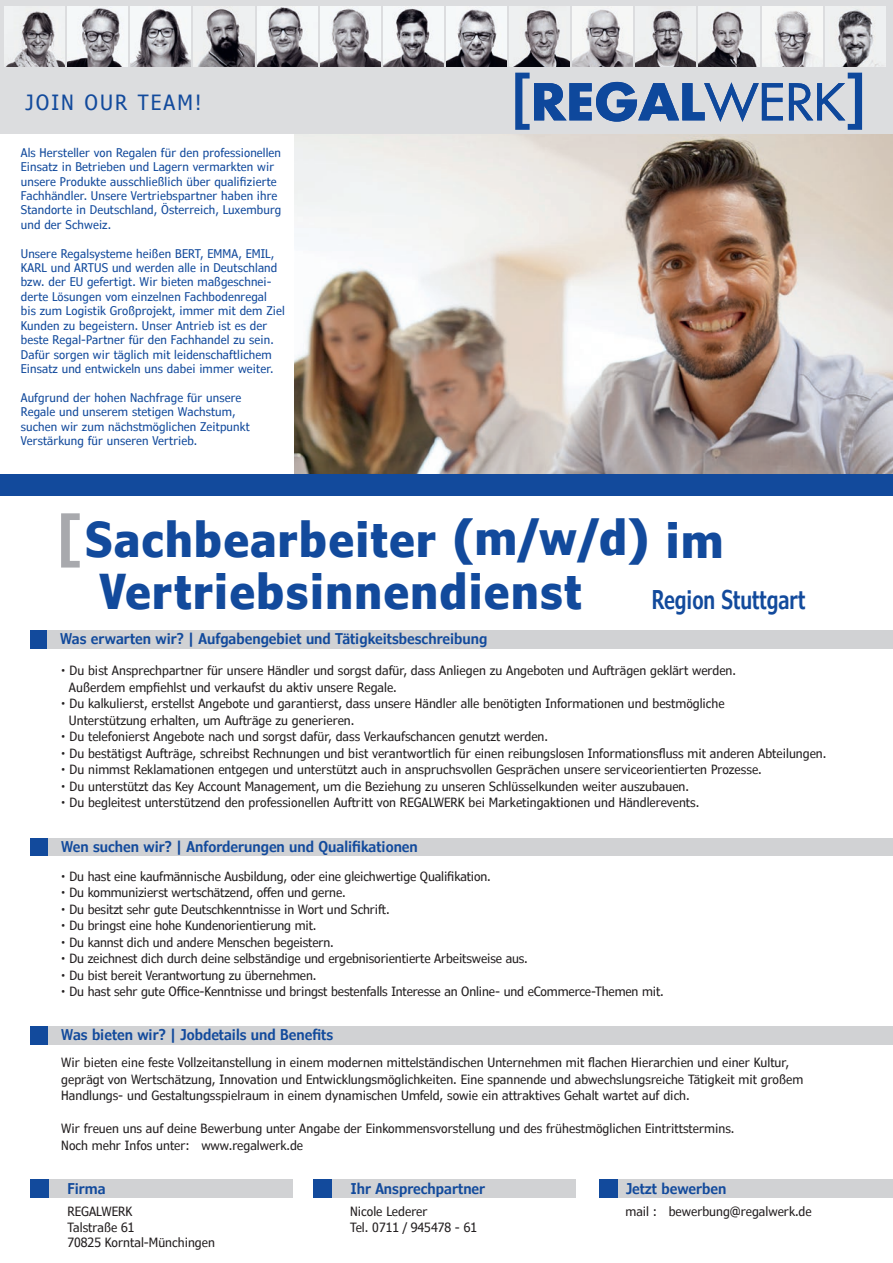
<style>
.page{position:relative;width:893px;height:1263px;background:#fff}
.page>*{position:absolute;margin:0;border:0;box-sizing:border-box;transform-origin:0 0}
.t1{font:700 condensed 48px/52.5px "Verdana Pro";letter-spacing:.03em;color:#124a9c}
.t2{font:600 condensed 25.8px "Verdana Pro";color:#124a9c;scale:.81 1}
.t3{font:condensed 21px "Verdana Pro";letter-spacing:.1em;color:#124a9c}
.t4{font:600 condensed 14.85px "Verdana Pro";color:#124a9c}
.t5{font:condensed 12.75px/16.5px "Verdana Pro";color:#231f20}
.t6{font:condensed 12px/14.4px "Verdana Pro";letter-spacing:.01em;color:#124a9c}
.s1{font-stretch:normal;font-size:57px;color:#a8a9ad}
.s2{font-family:"Roboto";font-stretch:normal}
</style>
<div class="page">
<img style="left:293px;top:134px;width:600px;height:341px">
<div style="left:0;top:475px;width:893px;height:21px;background:#124a9c"></div>
<div style="left:30px;top:630px;width:18px;height:18px;background:#124a9c"></div>
<div style="left:48px;top:630px;width:845px;height:18px;background:#d1d2d4"></div>
<div style="left:30px;top:1179px;width:262px;height:18px;background:#d1d2d4"></div>
<div style="left:30px;top:1179px;width:18px;height:18px;background:#124a9c"></div>
<div style="left:313px;top:1179px;width:263px;height:18px;background:#d1d2d4"></div>
<div style="left:313px;top:1179px;width:18px;height:18px;background:#124a9c"></div>
<div style="left:600px;top:1179px;width:293px;height:18px;background:#d1d2d4"></div>
<div style="left:600px;top:1179px;width:18px;height:18px;background:#124a9c"></div>
<div style="left:30px;top:1026px;width:19px;height:18px;background:#124a9c"></div>
<div style="left:48px;top:1026px;width:845px;height:18px;background:#d1d2d4"></div>
<div style="left:30px;top:838px;width:18px;height:17px;background:#124a9c"></div>
<div style="left:48px;top:838px;width:845px;height:17px;background:#d1d2d4"></div>
<div style="left:0;top:0;width:893px;height:134px;background:#dcdddf"></div>
<img style="left:5px;top:7px;width:60px;height:60px">
<img style="left:68px;top:7px;width:60px;height:60px">
<img style="left:131px;top:7px;width:60px;height:60px">
<img style="left:194px;top:7px;width:60px;height:60px">
<img style="left:257px;top:7px;width:60px;height:60px">
<img style="left:320px;top:7px;width:60px;height:60px">
<img style="left:383px;top:7px;width:60px;height:60px">
<img style="left:446px;top:7px;width:61px;height:60px">
<img style="left:510px;top:7px;width:60px;height:60px">
<img style="left:573px;top:7px;width:60px;height:60px">
<img style="left:636px;top:7px;width:60px;height:60px">
<img style="left:699px;top:7px;width:60px;height:60px">
<img style="left:762px;top:7px;width:60px;height:60px">
<img style="left:825px;top:7px;width:60px;height:60px">
<svg style="left:515px;top:73px;width:268px;height:57px"></svg>
<svg style="left:789px;top:73px;width:73px;height:57px"></svg>
<h3 class="t3" style="left:26px;top:89px;width:177px">JOIN OUR TEAM!</h3>
<p class="t6" style="left:21px;top:145px;width:262px">Als Hersteller von Regalen für den professionellen Einsatz in Betrieben und Lagern vermarkten wir unsere Produkte ausschließlich über qualifizierte Fachhändler. Unsere Vertriebspartner haben ihre Standorte in Deutschland, Österreich, Luxemburg und der Schweiz.</p>
<p class="t6" style="left:21px;top:246px;width:266px">Unsere Regalsysteme heißen BERT, EMMA, EMIL, KARL und ARTUS und werden alle in Deutschland bzw. der EU gefertigt. Wir bieten maßgeschnei&shy;derte Lösungen vom einzelnen Fachbodenregal bis zum Logistik Großprojekt, immer mit dem Ziel Kunden zu begeistern. Unser Antrieb ist es der beste Regal-Partner für den Fachhandel zu sein.<br>Dafür sorgen wir täglich mit leidenschaftlichem Einsatz und entwickeln uns dabei immer weiter.</p>
<p class="t6" style="left:21px;top:390px;width:230px">Aufgrund der hohen Nachfrage für unsere Regale und unserem stetigen Wachstum, suchen wir zum nächstmöglichen Zeitpunkt Verstärkung für unseren Vertrieb.</p>
<h1 class="t1" style="left:100px;top:513px;width:625px;text-indent:-46px"><span class="s1">[</span>Sachbearbeiter (m/w/d) im<br>Vertriebsinnendienst</h1>
<h2 class="t2" style="left:652px;top:583px;width:191px">Region Stuttgart</h2>
<p class="t4" style="left:60px;top:629px;width:429px">Was erwarten wir? | Aufgabengebiet und Tätigkeitsbeschreibung</p>
<p class="t5" style="left:69px;top:663px;width:669px;text-indent:-8px"><span class="s2">•</span> Du bist Ansprechpartner für unsere Händler und sorgst dafür, dass Anliegen zu Angeboten und Aufträgen geklärt werden.<br>Außerdem empfiehlst und verkaufst du aktiv unsere Regale.</p>
<p class="t5" style="left:69px;top:696px;width:657px;text-indent:-8px"><span class="s2">•</span> Du kalkulierst, erstellst Angebote und garantierst, dass unsere Händler alle benötigten Informationen und bestmögliche<br>Unterstützung erhalten, um Aufträge zu generieren.</p>
<p class="t5" style="left:61px;top:729px;width:488px"><span class="s2">•</span> Du telefonierst Angebote nach und sorgst dafür, dass Verkaufschancen genutzt werden.</p>
<p class="t5" style="left:61px;top:745px;width:767px"><span class="s2">•</span> Du bestätigst Aufträge, schreibst Rechnungen und bist verantwortlich für einen reibungslosen Informationsfluss mit anderen Abteilungen.</p>
<p class="t5" style="left:61px;top:762px;width:702px"><span class="s2">•</span> Du nimmst Reklamationen entgegen und unterstützt auch in anspruchsvollen Gesprächen unsere serviceorientierten Prozesse.</p>
<p class="t5" style="left:61px;top:778px;width:629px"><span class="s2">•</span> Du unterstützt das Key Account Management, um die Beziehung zu unseren Schlüsselkunden weiter auszubauen.</p>
<p class="t5" style="left:61px;top:795px;width:640px"><span class="s2">•</span> Du begleitest unterstützend den professionellen Auftritt von REGALWERK bei Marketingaktionen und Händlerevents.</p>
<p class="t4" style="left:61px;top:837px;width:358px">Wen suchen wir? | Anforderungen und Qualifikationen</p>
<p class="t5" style="left:61px;top:868px;width:431px"><span class="s2">•</span> Du hast eine kaufmännische Ausbildung, oder eine gleichwertige Qualifikation.</p>
<p class="t5" style="left:61px;top:884px;width:286px"><span class="s2">•</span> Du kommunizierst wertschätzend, offen und gerne.</p>
<p class="t5" style="left:61px;top:901px;width:330px"><span class="s2">•</span> Du besitzt sehr gute Deutschkenntnisse in Wort und Schrift.</p>
<p class="t5" style="left:61px;top:917px;width:257px"><span class="s2">•</span> Du bringst eine hohe Kundenorientierung mit.</p>
<p class="t5" style="left:61px;top:934px;width:274px"><span class="s2">•</span> Du kannst dich und andere Menschen begeistern.</p>
<p class="t5" style="left:61px;top:950px;width:468px"><span class="s2">•</span> Du zeichnest dich durch deine selbständige und ergebnisorientierte Arbeitsweise aus.</p>
<p class="t5" style="left:61px;top:967px;width:257px"><span class="s2">•</span> Du bist bereit Verantwortung zu übernehmen.</p>
<p class="t5" style="left:61px;top:983px;width:604px"><span class="s2">•</span> Du hast sehr gute Office-Kenntnisse und bringst bestenfalls Interesse an Online- und eCommerce-Themen mit.</p>
<p class="t4" style="left:61px;top:1025px;width:274px">Was bieten wir? | Jobdetails und Benefits</p>
<p class="t5" style="left:61px;top:1054px;width:743px">Wir bieten eine feste Vollzeitanstellung in einem modernen mittelständischen Unternehmen mit flachen Hierarchien und einer Kultur, geprägt von Wertschätzung, Innovation und Entwicklungsmöglichkeiten. Eine spannende und abwechslungsreiche Tätigkeit mit großem<br>Handlungs- und Gestaltungsspielraum in einem dynamischen Umfeld, sowie ein attraktives Gehalt wartet auf dich.</p>
<p class="t5" style="left:61px;top:1120px;width:675px">Wir freuen uns auf deine Bewerbung unter Angabe der Einkommensvorstellung und des frühestmöglichen Eintrittstermins.<br>Noch mehr Infos unter: www.regalwerk.de</p>
<p class="t4" style="left:68px;top:1179px;width:40px">Firma</p>
<p class="t5" style="left:68px;top:1204px;width:149px;line-height:15.3px">REGALWERK<br>Talstraße 61<br>70825 Korntal-Münchingen</p>
<p class="t4" style="left:351px;top:1179px;width:136px">Ihr Ansprechpartner</p>
<p class="t5" style="left:350px;top:1204px;width:129px;line-height:15.3px">Nicole Lederer<br>Tel. 0711 / 945478 - 61</p>
<p class="t4" style="left:626px;top:1179px;width:102px">Jetzt bewerben</p>
<p class="t5" style="left:625px;top:1203px;width:188px">mail : bewerbung@regalwerk.de</p>
</div>
